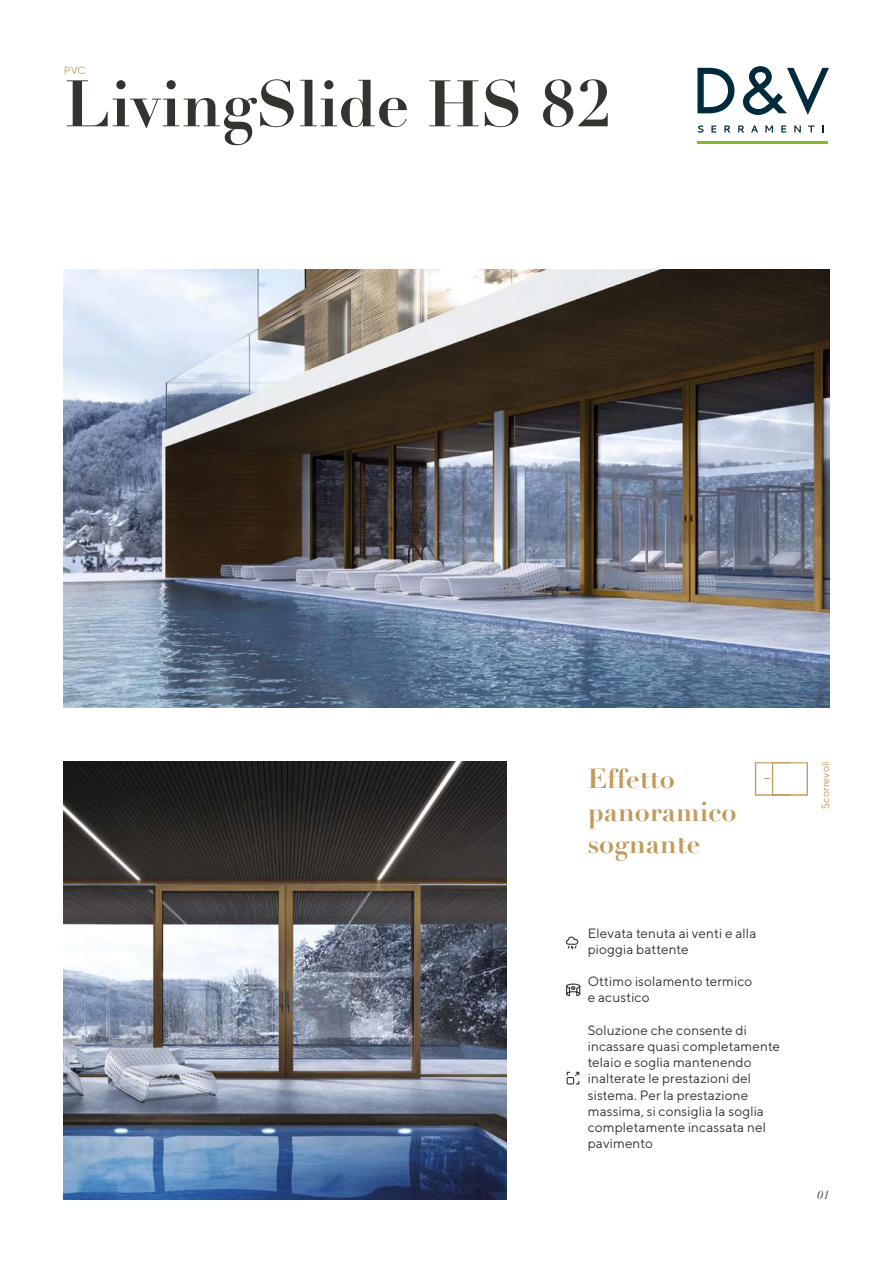
<style>
.page{position:relative;width:893px;height:1263px;background:#fff}
.page>*{position:absolute;margin:0;border:0;box-sizing:border-box;transform-origin:0 0}
.t1{font:700 64.5px "Didot";color:#33342e}
.t2{font:700 27px/32.4px "Didot";color:#c29a5b}
.t3{font:13.5px/16.2px "TT Norms";letter-spacing:.01em;color:#33342e}
.t4{font:italic 12px "Didot";color:#33342e}
.t5{font:10.5px "TT Norms";letter-spacing:.01em;color:#c29a5b}
</style>
<div class="page">
<img style="left:64px;top:270px;width:765px;height:438px">
<img style="left:64px;top:761px;width:442px;height:438px">
<hr style="left:697px;top:141px;width:130px;height:3px;background:#83bb26">
<svg style="left:697px;top:68px;width:37px;height:45px"></svg>
<svg style="left:743px;top:66px;width:86px;height:49px"></svg>
<svg style="left:698px;top:125px;width:6px;height:8px"></svg>
<svg style="left:711px;top:126px;width:5px;height:7px"></svg>
<svg style="left:724px;top:126px;width:6px;height:7px"></svg>
<svg style="left:738px;top:126px;width:6px;height:7px"></svg>
<svg style="left:751px;top:126px;width:7px;height:7px"></svg>
<svg style="left:765px;top:126px;width:8px;height:7px"></svg>
<svg style="left:781px;top:126px;width:5px;height:7px"></svg>
<svg style="left:794px;top:126px;width:7px;height:7px"></svg>
<svg style="left:808px;top:126px;width:6px;height:7px"></svg>
<svg style="left:755px;top:762px;width:53px;height:34px"></svg>
<svg style="left:566px;top:983px;width:15px;height:14px"></svg>
<svg style="left:566px;top:936px;width:13px;height:14px"></svg>
<svg style="left:566px;top:1071px;width:14px;height:14px"></svg>
<p class="t5" style="left:64px;top:64px;width:23px">PVC</p>
<h1 class="t1" style="left:64px;top:63px;width:550px">LivingSlide HS 82</h1>
<h2 class="t2" style="left:588px;top:763px;width:150px">Effetto panoramico sognante</h2>
<p class="t3" style="left:588px;top:924px;width:170px">Elevata tenuta ai venti e alla pioggia battente</p>
<p class="t3" style="left:588px;top:973px;width:166px">Ottimo isolamento termico e acustico</p>
<p class="t3" style="left:588px;top:1021px;width:194px">Soluzione che consente di incassare quasi completamente telaio e soglia mantenendo inalterate le prestazioni del sistema. Per la prestazione massima, si consiglia la soglia completamente incassata nel pavimento</p>
<p class="t5" style="left:819px;top:809px;width:49px;rotate:-90deg">Scorrevoli</p>
<p class="t4" style="left:818px;top:1188px;width:13px">01</p>
</div>
